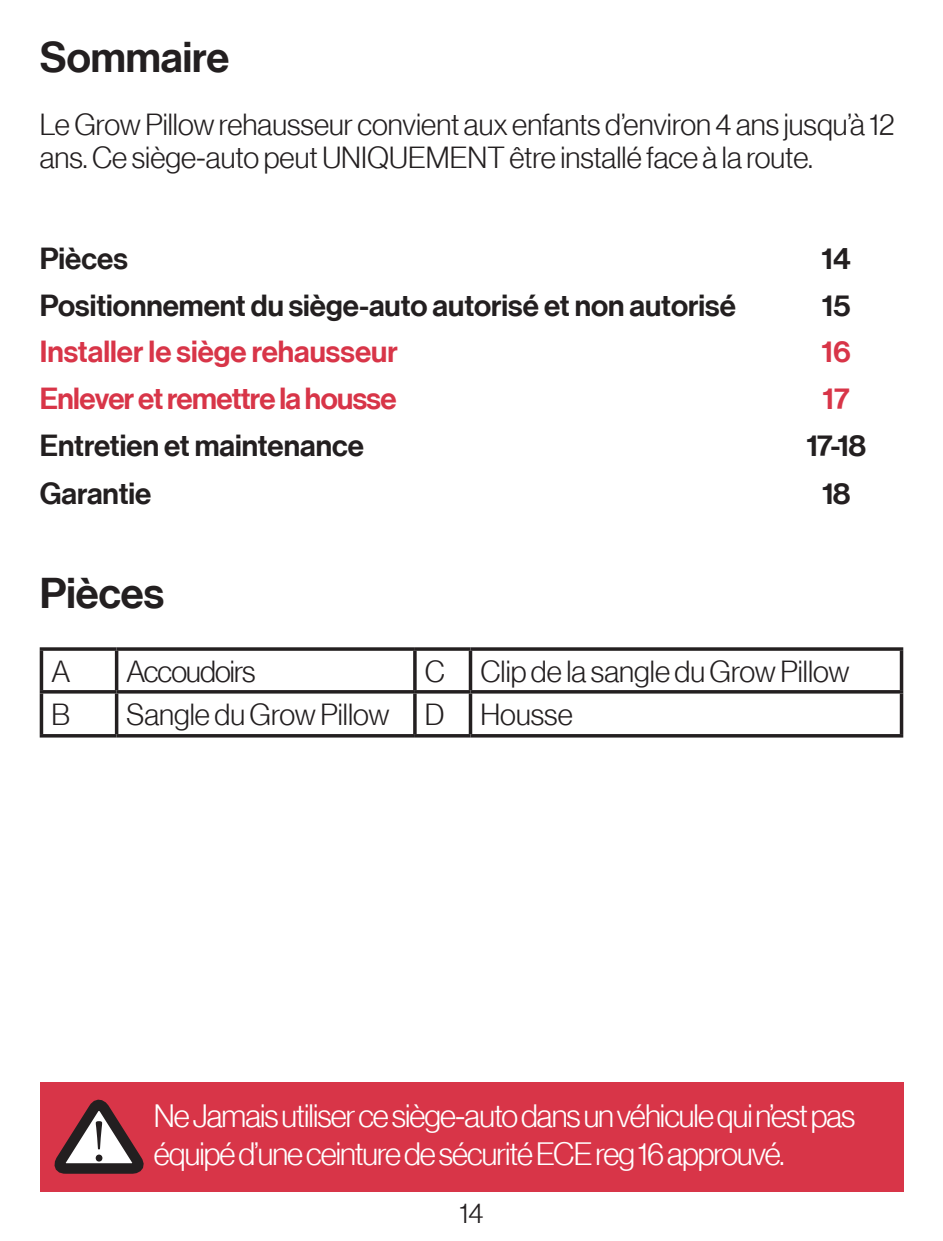
<style>
.page{position:relative;width:943px;height:1241px;background:#fff}
.page>*{position:absolute;margin:0;border:0;box-sizing:border-box;transform-origin:0 0}
.t1{font:42px "N Haas Grotesk DS Pro 65 Md";color:#231f20}
.t2{font:31.5px/37.8px "N Haas Grotesk DS Pro 45 Lt";letter-spacing:-.03em;color:#fff}
.Cover_Title_CG_21pt{font:29.75px/33.2px "N Haas Grotesk DS Pro 45 Lt";color:#231f20}
.Cover_Title_CG_21pt-2{font:29.75px "N Haas Grotesk DS Pro 65 Md";color:#231f20}
.Cover_Title_CG_21pt-3{font:29.75px "N Haas Grotesk DS Pro 65 Md";letter-spacing:-.005em;color:#d83548}
.Cover_Title_CG_21pt-4{font:29.75px "N Haas Grotesk DS Pro 45 Lt";letter-spacing:-.03em;color:#231f20}
.Body_text_9pt{font:29.75px "N Haas Grotesk DS Pro 45 Lt";color:#231f20}
.t3{font:28px "N Haas Grotesk DS Pro 45 Lt";color:#231f20}
</style>
<div class="page">
<hr style="left:40px;top:647px;width:77px;height:3px;background:#231f20">
<hr style="left:40px;top:650px;width:3px;height:40px;background:#231f20">
<hr style="left:117px;top:647px;width:298px;height:3px;background:#231f20">
<hr style="left:115px;top:650px;width:3px;height:40px;background:#231f20">
<hr style="left:415px;top:647px;width:55px;height:3px;background:#231f20">
<hr style="left:413px;top:650px;width:3px;height:40px;background:#231f20">
<hr style="left:470px;top:647px;width:433px;height:3px;background:#231f20">
<hr style="left:469px;top:650px;width:3px;height:40px;background:#231f20">
<svg style="left:899px;top:650px;width:4px;height:40px"></svg>
<hr style="left:40px;top:690px;width:77px;height:3px;background:#231f20">
<hr style="left:40px;top:693px;width:3px;height:41px;background:#231f20">
<hr style="left:117px;top:690px;width:298px;height:3px;background:#231f20">
<hr style="left:115px;top:693px;width:3px;height:41px;background:#231f20">
<hr style="left:415px;top:690px;width:55px;height:3px;background:#231f20">
<hr style="left:413px;top:693px;width:3px;height:41px;background:#231f20">
<hr style="left:470px;top:690px;width:433px;height:3px;background:#231f20">
<hr style="left:469px;top:693px;width:3px;height:41px;background:#231f20">
<svg style="left:899px;top:693px;width:4px;height:41px"></svg>
<hr style="left:40px;top:734px;width:77px;height:3px;background:#231f20">
<hr style="left:117px;top:734px;width:298px;height:3px;background:#231f20">
<hr style="left:415px;top:734px;width:55px;height:3px;background:#231f20">
<hr style="left:470px;top:734px;width:433px;height:3px;background:#231f20">
<div style="left:40px;top:1081px;width:863px;height:110px;background:#d83548"></div>
<svg style="left:47px;top:1081px;width:96px;height:93px"></svg>
<p class="t1" style="left:40px;top:33px;width:191px">Sommaire</p>
<p class="Cover_Title_CG_21pt" style="left:40px;top:107px;width:856px">Le Grow Pillow rehausseur convient aux enfants d’environ 4 ans jusqu’à 12 ans. Ce siège-auto peut UNIQUEMENT être installé face à la route.</p>
<p class="Cover_Title_CG_21pt-2" style="left:40px;top:241px;width:90px">Pièces</p>
<p class="Cover_Title_CG_21pt-2" style="left:821px;top:241px;width:31px">14</p>
<p class="Cover_Title_CG_21pt-2" style="left:40px;top:288px;width:697px">Positionnement du siège-auto autorisé et non autorisé</p>
<p class="Cover_Title_CG_21pt-2" style="left:821px;top:288px;width:30px">15</p>
<p class="Cover_Title_CG_21pt-3" style="left:40px;top:335px;width:359px">Installer le siège rehausseur</p>
<p class="Cover_Title_CG_21pt-3" style="left:821px;top:335px;width:31px">16</p>
<p class="Cover_Title_CG_21pt-3" style="left:40px;top:381px;width:358px">Enlever et remettre la housse</p>
<p class="Cover_Title_CG_21pt-3" style="left:822px;top:381px;width:29px">17</p>
<p class="Cover_Title_CG_21pt-2" style="left:40px;top:428px;width:326px">Entretien et maintenance</p>
<p class="Cover_Title_CG_21pt-2" style="left:806px;top:428px;width:61px">17-18</p>
<p class="Cover_Title_CG_21pt-2" style="left:40px;top:476px;width:113px">Garantie</p>
<p class="Cover_Title_CG_21pt-2" style="left:822px;top:476px;width:30px">18</p>
<p class="t1" style="left:40px;top:569px;width:126px">Pièces</p>
<p class="Body_text_9pt" style="left:51px;top:654px;width:20px">A</p>
<p class="Cover_Title_CG_21pt-4" style="left:126px;top:654px;width:130px">Accoudoirs</p>
<p class="Body_text_9pt" style="left:425px;top:654px;width:22px">C</p>
<p class="Cover_Title_CG_21pt" style="left:480px;top:654px;width:371px">Clip de la sangle du Grow Pillow</p>
<p class="Body_text_9pt" style="left:51px;top:697px;width:20px">B</p>
<p class="Cover_Title_CG_21pt" style="left:126px;top:697px;width:264px">Sangle du Grow Pillow</p>
<p class="Body_text_9pt" style="left:425px;top:697px;width:21px">D</p>
<p class="Cover_Title_CG_21pt" style="left:480px;top:697px;width:94px">Housse</p>
<p class="t2" style="left:154px;top:1096px;width:703px">Ne Jamais utiliser ce siège-auto dans un véhicule qui n’est pas équipé d’une ceinture de sécurité ECE reg 16 approuvé.</p>
<p class="t3" style="left:459px;top:1197px;width:26px">14</p>
</div>
